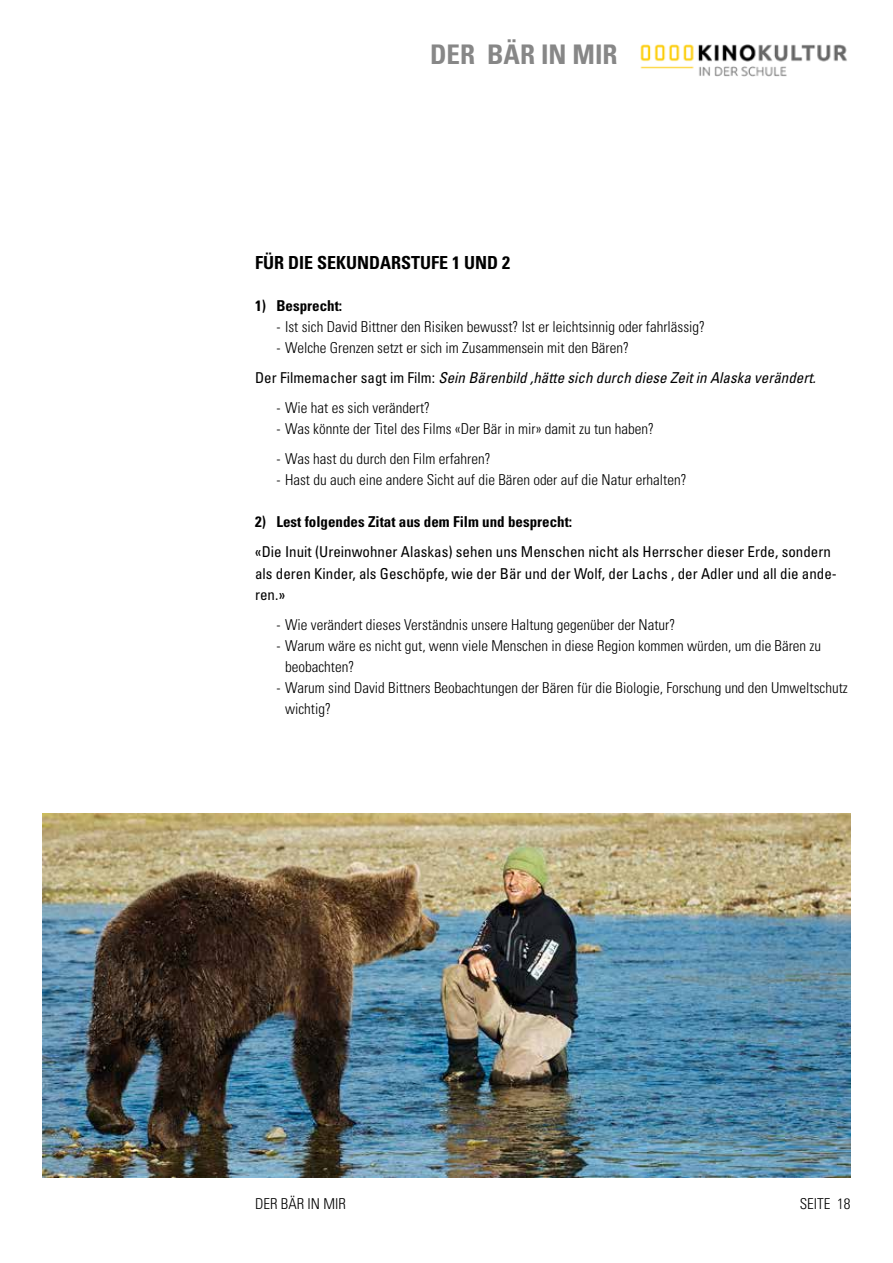
<style>
.page{position:relative;width:893px;height:1263px;background:#fff}
.page>*{position:absolute;margin:0;border:0;box-sizing:border-box;transform-origin:0 0}
.t1{font:700 condensed 27px "Univers";color:#878787}
.t2{font:700 condensed 18px "Univers";color:#000}
.t3{font:300 condensed 15px/21px "Univers";color:#000}
.t4{font:condensed 15px/21px "Univers";color:#000}
.t5{font:italic condensed 15px/30px "Univers";color:#000}
.t6{font:700 condensed 15px "Univers";color:#000}
.s1{font-weight:300;font-style:normal}
.s2{font-style:normal}
</style>
<div class="page">
<img style="left:640px;top:44px;width:207px;height:33px">
<img style="left:43px;top:813px;width:807px;height:365px">
<h1 class="t1" style="left:430px;top:38px;width:189px">DER BÄR IN MIR</h1>
<p class="t2" style="left:255px;top:252px;width:256px">FÜR DIE SEKUNDARSTUFE 1 UND 2</p>
<p class="t6" style="left:255px;top:297px;width:89px">1) Besprecht:</p>
<p class="t3" style="left:276px;top:317px;width:430px">- Ist sich David Bittner den Risiken bewusst? Ist er leichtsinnig oder fahrlässig?</p>
<p class="t5" style="left:255px;top:333px;width:562px;text-indent:21px"><span class="s1">- Welche Grenzen setzt er sich im Zusammensein mit den Bären?<br></span><span class="s2">Der Filmemacher sagt im Film:</span> Sein Bärenbild ,hätte sich durch diese Zeit in Alaska verändert.</p>
<p class="t3" style="left:276px;top:398px;width:155px">- Wie hat es sich verändert?</p>
<p class="t3" style="left:276px;top:419px;width:379px">- Was könnte der Titel des Films «Der Bär in mir» damit zu tun haben?</p>
<p class="t3" style="left:276px;top:449px;width:216px">- Was hast du durch den Film erfahren?</p>
<p class="t3" style="left:276px;top:470px;width:412px">- Hast du auch eine andere Sicht auf die Bären oder auf die Natur erhalten?</p>
<p class="t6" style="left:255px;top:513px;width:319px">2) Lest folgendes Zitat aus dem Film und besprecht:</p>
<p class="t4" style="left:255px;top:541px;width:583px">«Die Inuit (Ureinwohner Alaskas) sehen uns Menschen nicht als Herrscher dieser Erde, sondern als deren Kinder, als Geschöpfe, wie der Bär und der Wolf, der Lachs , der Adler und all die ande&shy;ren.»</p>
<p class="t3" style="left:276px;top:614px;width:400px">- Wie verändert dieses Verständnis unsere Haltung gegenüber der Natur?</p>
<p class="t3" style="left:285px;top:635px;width:538px;text-indent:-9px">- Warum wäre es nicht gut, wenn viele Menschen in diese Region kommen würden, um die Bären zu beobachten?</p>
<p class="t3" style="left:285px;top:677px;width:564px;text-indent:-9px">- Warum sind David Bittners Beobachtungen der Bären für die Biologie, Forschung und den Umweltschutz wichtig?</p>
<p class="t3" style="left:255px;top:1193px;width:92px">DER BÄR IN MIR</p>
<p class="t3" style="left:800px;top:1193px;width:52px">SEITE 18</p>
</div>
